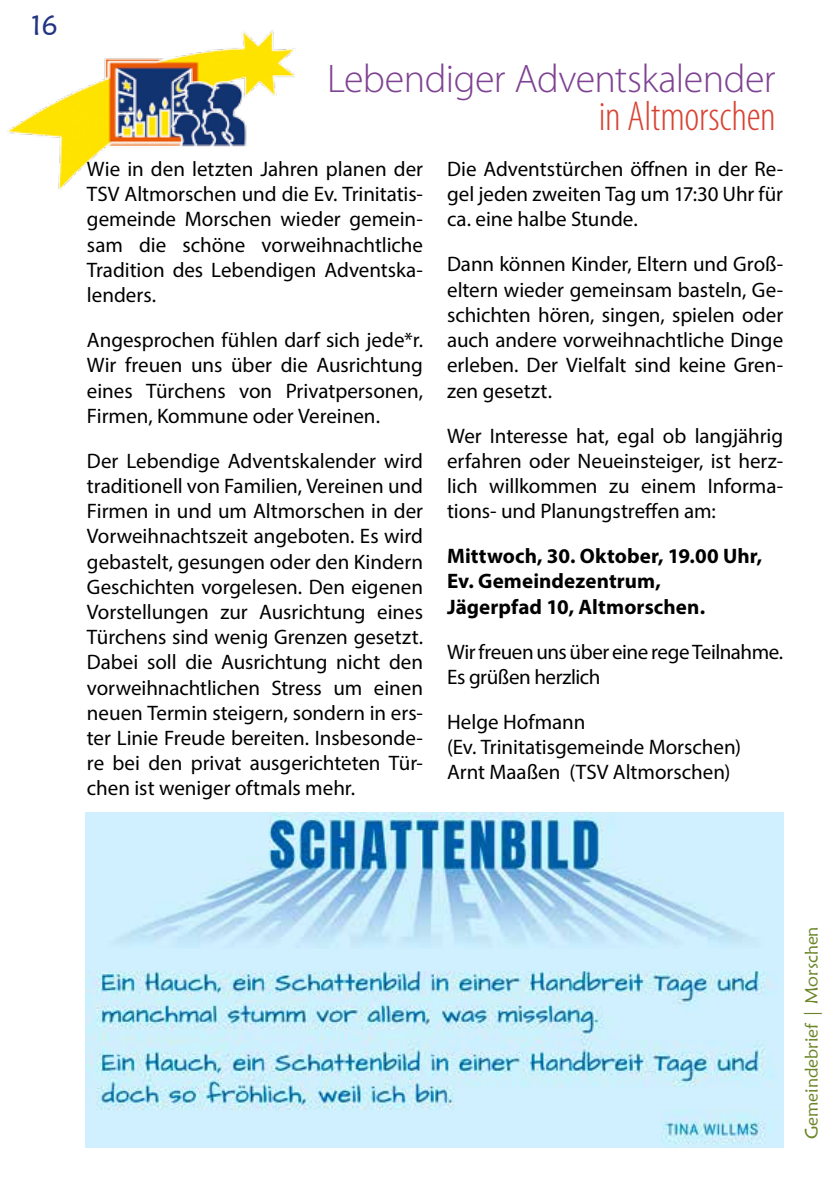
<style>
.page{position:relative;width:840px;height:1191px;background:#fff}
.page>*{position:absolute;margin:0;border:0;box-sizing:border-box;transform-origin:0 0}
.t1{font:300 condensed 42px "Myriad Pro";letter-spacing:-.01em;color:#d84332}
.t2{font:300 40px "Myriad Pro";letter-spacing:-.015em;color:#7e4292}
.t3{font:28px "Maiandra GD";color:#223382}
.t4{font:21px/25.2px "Myriad Pro";color:#000;text-align:justify}
.t5{font:700 21px/25.2px "Myriad Pro";letter-spacing:.005em;color:#000}
.t6{font:21px/25.2px "Myriad Pro";letter-spacing:-.02em;color:#000}
.t7{font:18px "Maiandra GD";color:#6b8628}
</style>
<div class="page">
<img style="left:7px;top:30px;width:288px;height:161px">
<img style="left:85px;top:813px;width:697px;height:334px">
<h3 class="t3" style="left:31px;top:8px;width:29px">16</h3>
<h2 class="t2" style="left:327px;top:57px;width:450px">Lebendiger Adventskalender</h2>
<h1 class="t1" style="left:598px;top:94px;width:178px">in Altmorschen</h1>
<p class="t4" style="left:87px;top:156px;width:337px">Wie in den letzten Jahren planen der TSV Altmorschen und die Ev. Trinitatis&shy;gemeinde Morschen wieder gemein&shy;sam die schöne vorweihnachtliche Tradition des Lebendigen Adventska&shy;lenders.</p>
<p class="t4" style="left:87px;top:327px;width:337px">Angesprochen fühlen darf sich jede*r.<br>Wir freuen uns über die Ausrichtung eines Türchens von Privatpersonen, Firmen, Kommune oder Vereinen.</p>
<p class="t4" style="left:87px;top:448px;width:337px">Der Lebendige Adventskalender wird traditionell von Familien, Vereinen und Firmen in und um Altmorschen in der Vorweihnachtszeit angeboten. Es wird gebastelt, gesungen oder den Kindern Geschichten vorgelesen. Den eigenen Vorstellungen zur Ausrichtung eines Türchens sind wenig Grenzen gesetzt.<br>Dabei soll die Ausrichtung nicht den vorweihnachtlichen Stress um einen neuen Termin steigern, sondern in ers&shy;ter Linie Freude bereiten. Insbesonde&shy;re bei den privat ausgerichteten Tür&shy;chen ist weniger oftmals mehr.</p>
<p class="t4" style="left:447px;top:156px;width:337px">Die Adventstürchen öffnen in der Re&shy;gel jeden zweiten Tag um 17:30 Uhr für ca. eine halbe Stunde.</p>
<p class="t4" style="left:447px;top:251px;width:337px">Dann können Kinder, Eltern und Groß&shy;eltern wieder gemeinsam basteln, Ge&shy;schichten hören, singen, spielen oder auch andere vorweihnachtliche Dinge erleben. Der Vielfalt sind keine Gren&shy;zen gesetzt.</p>
<p class="t4" style="left:447px;top:422px;width:337px">Wer Interesse hat, egal ob langjährig erfahren oder Neueinsteiger, ist herz&shy;lich willkommen zu einem Informa&shy;tions- und Planungstreffen am:</p>
<p class="t5" style="left:447px;top:543px;width:316px">Mittwoch, 30. Oktober, 19.00 Uhr,<br>Ev. Gemeindezentrum,<br>Jägerpfad 10, Altmorschen.</p>
<p class="t6" style="left:447px;top:639px;width:337px">Wir freuen uns über eine rege Teilnahme.<br>Es grüßen herzlich</p>
<p class="t4" style="left:447px;top:709px;width:295px;text-align:left">Helge Hofmann<br>(Ev. Trinitatisgemeinde Morschen)<br>Arnt Maaßen (TSV Altmorschen)</p>
<p class="t7" style="left:799px;top:1138px;width:214px;rotate:-90deg">Gemeindebrief | Morschen</p>
</div>
